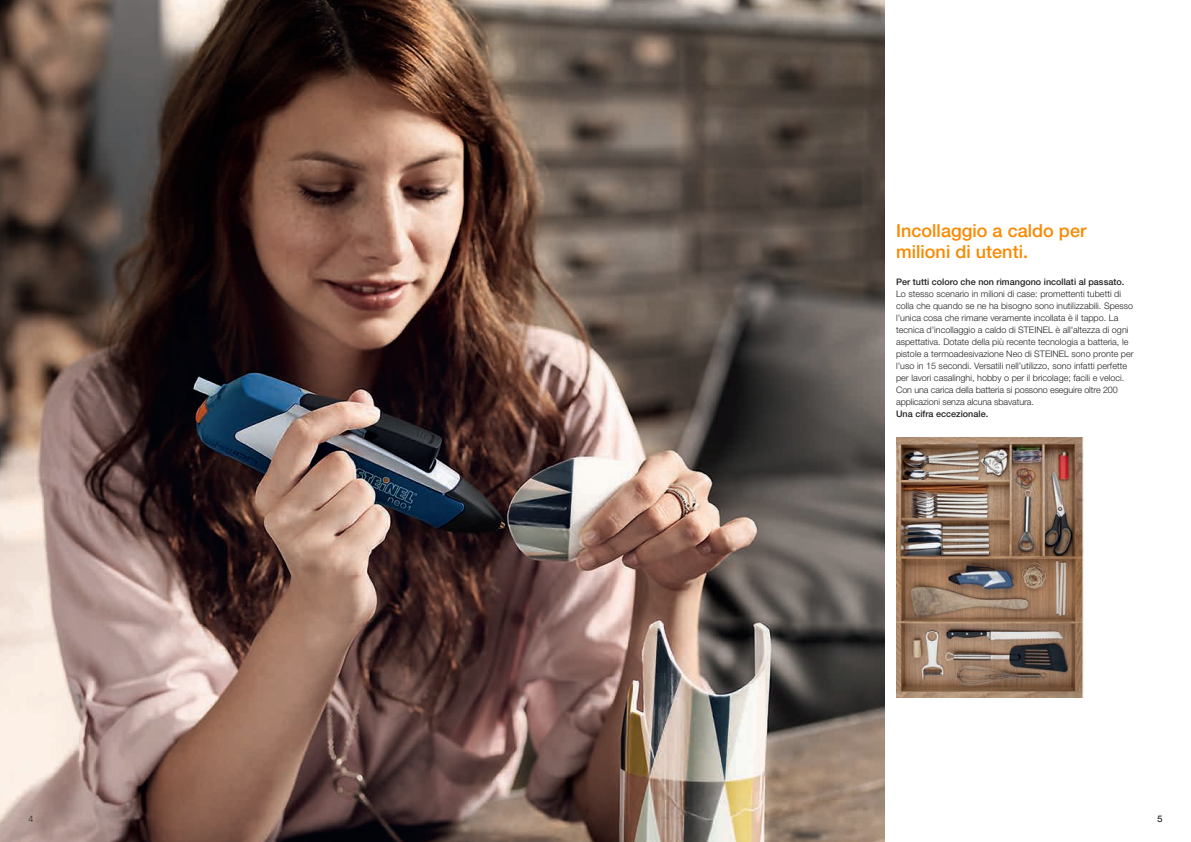
<style>
.page{position:relative;width:1191px;height:842px;background:#fff}
.page>*{position:absolute;margin:0;border:0;box-sizing:border-box;transform-origin:0 0}
.t1{font:500 18px/21px "Helvetica Neue";color:#fa8900}
.t2{font:300 9px/12px "Helvetica Neue";color:#231f20}
.t3{font:500 9px "Helvetica Neue";color:#231f20}
</style>
<div class="page">
<img style="left:0;top:0;width:884px;height:842px">
<img style="left:896px;top:438px;width:187px;height:260px">
<h1 class="t1" style="left:896px;top:220px;width:192px">Incollaggio a caldo per milioni di utenti.</h1>
<p class="t3" style="left:896px;top:276px;width:230px">Per tutti coloro che non rimangono incollati al passato.</p>
<p class="t2" style="left:896px;top:287px;width:239px">Lo stesso scenario in milioni di case: promettenti tubetti di colla che quando se ne ha bisogno sono inutilizzabili. Spesso l'unica cosa che rimane veramente incollata è il tappo. La tecnica d'incollaggio a caldo di STEINEL è all'altezza di ogni aspettativa. Dotate della più recente tecnologia a batteria, le pistole a termoadesivazione Neo di STEINEL sono pronte per l'uso in 15 secondi. Versatili nell’utilizzo, sono infatti perfette per lavori casalinghi, hobby o per il bricolage; facili e veloci.<br>Con una carica della batteria si possono eseguire oltre 200 applicazioni senza alcuna sbavatura.</p>
<p class="t3" style="left:896px;top:408px;width:94px">Una cifra eccezionale.</p>
<p class="t2" style="left:28px;top:812px;width:7px">4</p>
<p class="t2" style="left:1157px;top:812px;width:7px">5</p>
</div>
